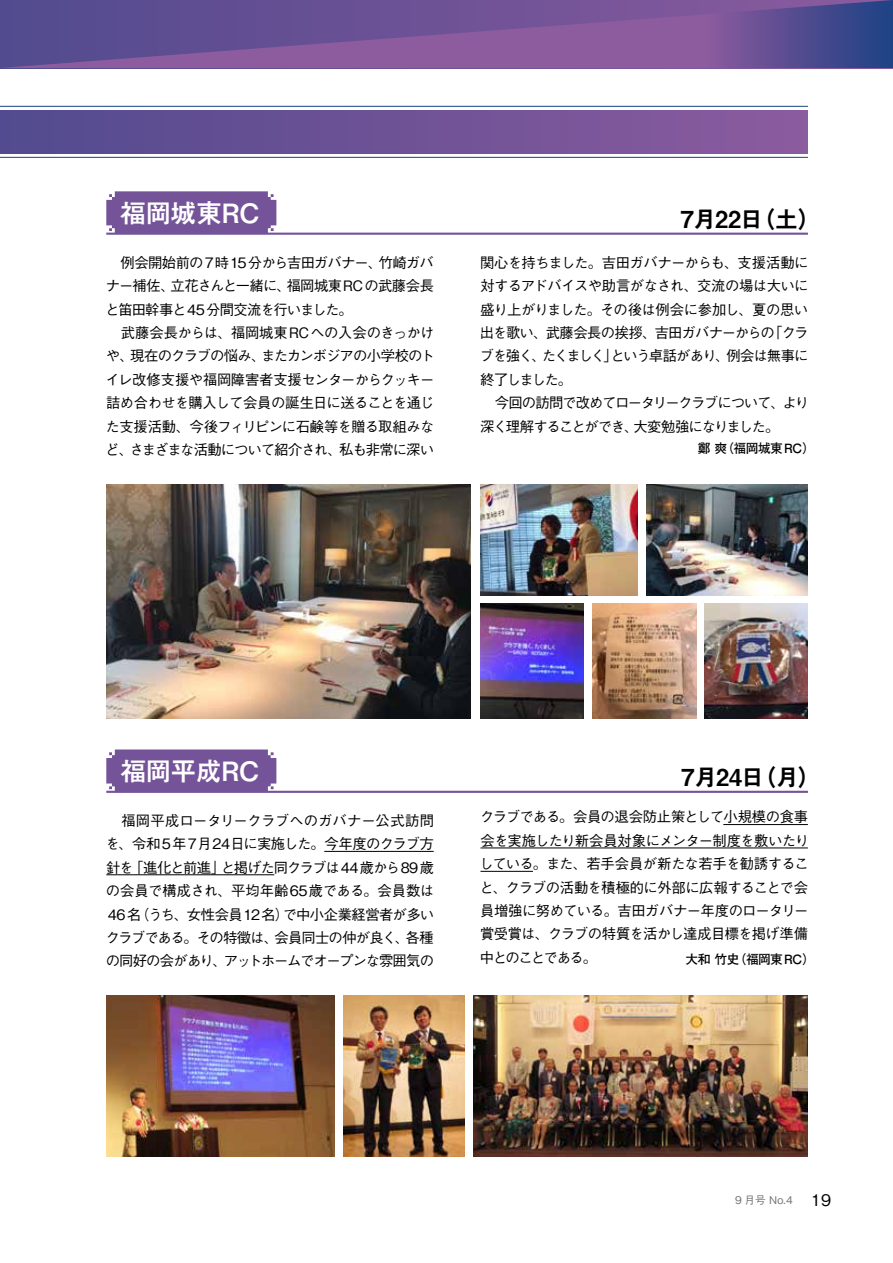
<style>
.page{position:relative;width:893px;height:1263px;background:#fff}
.page>*{position:absolute;margin:0;border:0;box-sizing:border-box;transform-origin:0 0}
.t1{font:700 26.55px "Mi Go MB1 Std De";letter-spacing:-.045em;color:#fff}
.t2{font:23.4px "Midashi Go Pro MB31";letter-spacing:-.035em;color:#000}
.t3{font:500 14.4px/23.4px "Gothic BBB Pro";letter-spacing:-.06em;color:#000;text-align:justify}
.t4{font:700 12.75px "Futo Go B101 Pro";letter-spacing:-.025em;color:#000}
.t5{font:500 10.65px "Gothic BBB Pro";color:#727171}
.s1{font-size:15.9px;color:#000}
</style>
<div class="page">
<svg style="left:1px;top:0;width:892px;height:68px;background:#6d5296"></svg>
<svg style="left:0;top:0;width:1px;height:68px"></svg>
<div style="left:0;top:111px;width:808px;height:42px;background:linear-gradient(to right,#524a8e,#8b5b9e)"></div>
<hr style="left:0;top:157px;width:808px;height:1px;background:#154385">
<hr style="left:0;top:106px;width:808px;height:1px;background:#154385">
<div style="left:106px;top:749px;width:170px;height:42px;background:#745399"></div>
<hr style="left:324px;top:851px;width:110px;height:1px;background:#000">
<hr style="left:106px;top:874px;width:168px;height:1px;background:#000">
<hr style="left:106px;top:791px;width:702px;height:2px;background:#745399">
<img style="left:106px;top:485px;width:365px;height:234px">
<img style="left:480px;top:485px;width:158px;height:110px">
<img style="left:646px;top:485px;width:162px;height:110px">
<img style="left:480px;top:604px;width:104px;height:115px">
<img style="left:593px;top:604px;width:103px;height:115px">
<img style="left:705px;top:604px;width:103px;height:115px">
<hr style="left:723px;top:824px;width:85px;height:1px;background:#000">
<hr style="left:480px;top:847px;width:328px;height:1px;background:#000">
<hr style="left:480px;top:871px;width:53px;height:1px;background:#000">
<img style="left:106px;top:996px;width:229px;height:161px">
<img style="left:343px;top:996px;width:122px;height:161px">
<img style="left:473px;top:996px;width:335px;height:161px">
<div style="left:106px;top:191px;width:170px;height:42px;background:#745399"></div>
<hr style="left:106px;top:233px;width:702px;height:2px;background:#745399">
<h1 class="t1" style="left:120px;top:193px;width:141px">福岡城東RC</h1>
<h2 class="t2" style="left:681px;top:200px;width:142px">7月22日（土）</h2>
<p class="t3" style="left:105px;top:249px;width:331px;text-align:left">　例会開始前の7時15分から吉田ガバナー、竹崎ガバナー補佐、立花さんと一緒に、福岡城東RCの武藤会長と笛田幹事と45分間交流を行いました。<br>　武藤会長からは、福岡城東RCへの入会のきっかけや、現在のクラブの悩み、またカンボジアの小学校のトイレ改修支援や福岡障害者支援センターからクッキー詰め合わせを購入して会員の誕生日に送ることを通じた支援活動、今後フィリピンに石鹸等を贈る取組みなど、さまざまな活動について紹介され、私も非常に深い</p>
<p class="t3" style="left:480px;top:249px;width:331px;text-align:left">関心を持ちました。吉田ガバナーからも、支援活動に対するアドバイスや助言がなされ、交流の場は大いに盛り上がりました。その後は例会に参加し、夏の思い出を歌い、武藤会長の挨拶、吉田ガバナーからの「クラブを強く、たくましく」という卓話があり、例会は無事に終了しました。<br>　今回の訪問で改めてロータリークラブについて、より深く理解することができ、大変勉強になりました。</p>
<p class="t4" style="left:698px;top:438px;width:119px">鄭爽（福岡城東RC）</p>
<h1 class="t1" style="left:120px;top:751px;width:141px">福岡平成RC</h1>
<p class="t3" style="left:105px;top:807px;width:330px">　福岡平成ロータリークラブへのガバナー公式訪問を、令和5年7月24日に実施した。今年度のクラブ方針を「進化と前進」と掲げた同クラブは44歳から89歳の会員で構成され、平均年齢65歳である。会員数は46名（うち、女性会員12名）で中小企業経営者が多いクラブである。その特徴は、会員同士の仲が良く、各種の同好の会があり、アットホームでオープンな雰囲気の</p>
<h2 class="t2" style="left:681px;top:758px;width:141px">7月24日（月）</h2>
<p class="t3" style="left:479px;top:803px;width:332px">クラブである。会員の退会防止策として小規模の食事会を実施したり新会員対象にメンター制度を敷いたりしている。また、若手会員が新たな若手を勧誘すること、クラブの活動を積極的に外部に広報することで会員増強に努めている。吉田ガバナー年度のロータリー賞受賞は、クラブの特質を活かし達成目標を掲げ準備中とのことである。</p>
<p class="t4" style="left:685px;top:949px;width:131px">大和竹史（福岡東RC）</p>
<p class="t5" style="left:735px;top:1191px;width:98px">9 月号 No.4 <span class="s1">19</span></p>
</div>
